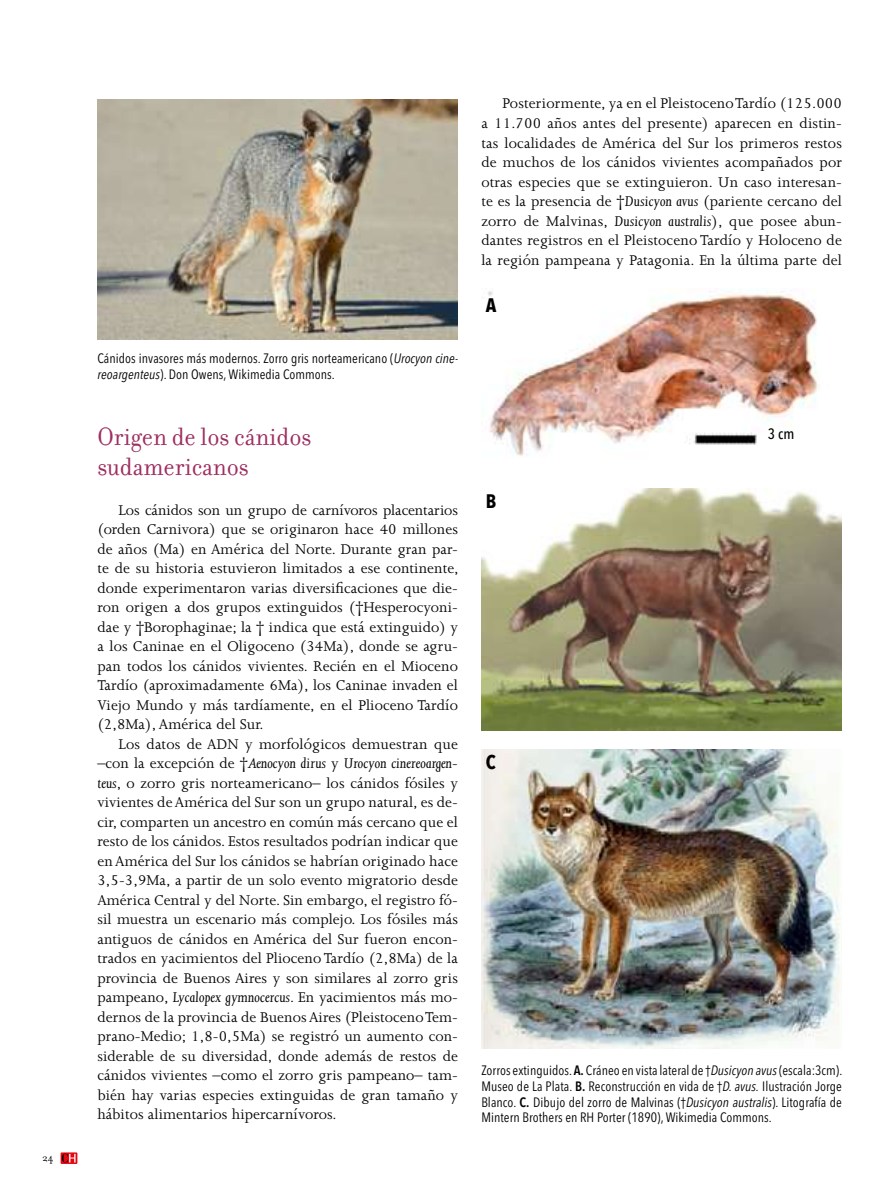
<style>
.page{position:relative;width:893px;height:1191px;background:#fff}
.page>*{position:absolute;margin:0;border:0;box-sizing:border-box;transform-origin:0 0}
.t1{font:27px/30px "Filosofia";color:#9e2e60;scale:.95 1}
.t2{font:700 19.5px "Avenir Next Condensed";color:#000}
.t3{font:16.2px/19.5px "Joanna MT Std";letter-spacing:.005em;color:#000;text-align:justify}
.t4{font:500 condensed 15px "Avenir Next LT Pro";color:#000}
.t5{font:condensed 13.5px/15.8px "Avenir Next LT Pro";letter-spacing:.005em;color:#000;text-align:justify}
.t6{font:11.25px "Filosofia";color:#000}
.s1{font-style:italic}
.s2{font-weight:600}
</style>
<div class="page">
<img style="left:97px;top:99px;width:361px;height:240px">
<img style="left:481px;top:749px;width:359px;height:299px">
<img style="left:481px;top:489px;width:361px;height:241px">
<img style="left:488px;top:291px;width:330px;height:166px">
<svg style="left:61px;top:1152px;width:16px;height:12px"></svg>
<svg style="left:62px;top:1153px;width:14px;height:9px"></svg>
<p class="t6" style="left:43px;top:1151px;width:12px">24</p>
<p class="t5" style="left:98px;top:349px;width:362px;line-height:16.5px">Cánidos invasores más modernos. Zorro gris norteamericano (<span class="s1">Urocyon cine&shy;reoargenteus</span>). Don Owens, Wikimedia Commons.</p>
<h1 class="t1" style="left:97px;top:422px;width:227px">Origen de los cánidos sudamericanos</h1>
<p class="t3" style="left:97px;top:500px;width:363px;text-indent:21px">Los cánidos son un grupo de carnívoros placentarios (orden Carnivora) que se originaron hace 40 millones de años (Ma) en América del Norte. Durante gran par&shy;te de su historia estuvieron limitados a ese continente, donde experimentaron varias diversificaciones que die&shy;ron origen a dos grupos extinguidos (†Hesperocyoni&shy;dae y †Borophaginae; la † indica que está extinguido) y a los Caninae en el Oligoceno (34Ma), donde se agru&shy;pan todos los cánidos vivientes. Recién en el Mioceno Tardío (aproximadamente 6Ma), los Caninae invaden el Viejo Mundo y más tardíamente, en el Plioceno Tardío (2,8Ma), América del Sur.</p>
<p class="t3" style="left:97px;top:734px;width:362px;text-indent:21px">Los datos de ADN y morfológicos demuestran que –con la excepción de †<span class="s1">Aenocyon dirus</span> y <span class="s1">Urocyon cinereoargen&shy;teus</span>, o zorro gris norteamericano– los cánidos fósiles y vivientes de América del Sur son un grupo natural, es de&shy;cir, comparten un ancestro en común más cercano que el resto de los cánidos. Estos resultados podrían indicar que en América del Sur los cánidos se habrían originado hace 3,5-3,9Ma, a partir de un solo evento migratorio desde América Central y del Norte. Sin embargo, el registro fó&shy;sil muestra un escenario más complejo. Los fósiles más antiguos de cánidos en América del Sur fueron encon&shy;trados en yacimientos del Plioceno Tardío (2,8Ma) de la provincia de Buenos Aires y son similares al zorro gris pampeano, <span class="s1">Lycalopex gymnocercus</span>. En yacimientos más mo&shy;dernos de la provincia de Buenos Aires (Pleistoceno Tem&shy;prano-Medio; 1,8-0,5Ma) se registró un aumento con&shy;siderable de su diversidad, donde además de restos de cánidos vivientes –como el zorro gris pampeano– tam&shy;bién hay varias especies extinguidas de gran tamaño y hábitos alimentarios hipercarnívoros.</p>
<p class="t3" style="left:481px;top:94px;width:362px;text-indent:21px">Posteriormente, ya en el Pleistoceno Tardío (125.000 a 11.700 años antes del presente) aparecen en distin&shy;tas localidades de América del Sur los primeros restos de muchos de los cánidos vivientes acompañados por otras especies que se extinguieron. Un caso interesan&shy;te es la presencia de †<span class="s1">Dusicyon avus</span> (pariente cercano del zorro de Malvinas, <span class="s1">Dusicyon australis</span>), que posee abun&shy;dantes registros en el Pleistoceno Tardío y Holoceno de la región pampeana y Patagonia. En la última parte del</p>
<p class="t2" style="left:486px;top:293px;width:12px">A</p>
<p class="t2" style="left:486px;top:489px;width:12px">B</p>
<p class="t2" style="left:486px;top:750px;width:11px">C</p>
<p class="t4" style="left:768px;top:424px;width:28px">3 cm</p>
<p class="t5" style="left:481px;top:1062px;width:362px">Zorros extinguidos. <span class="s2">A.</span> Cráneo en vista lateral de †<span class="s1">Dusicyon avus</span> (escala:3cm).<br>Museo de La Plata. <span class="s2">B.</span> Reconstrucción en vida de †<span class="s1">D. avus.</span> Ilustración Jorge Blanco. <span class="s2">C.</span> Dibujo del zorro de Malvinas (†<span class="s1">Dusicyon australis</span>). Litografía de Mintern Brothers en RH Porter (1890), Wikimedia Commons.</p>
</div>
